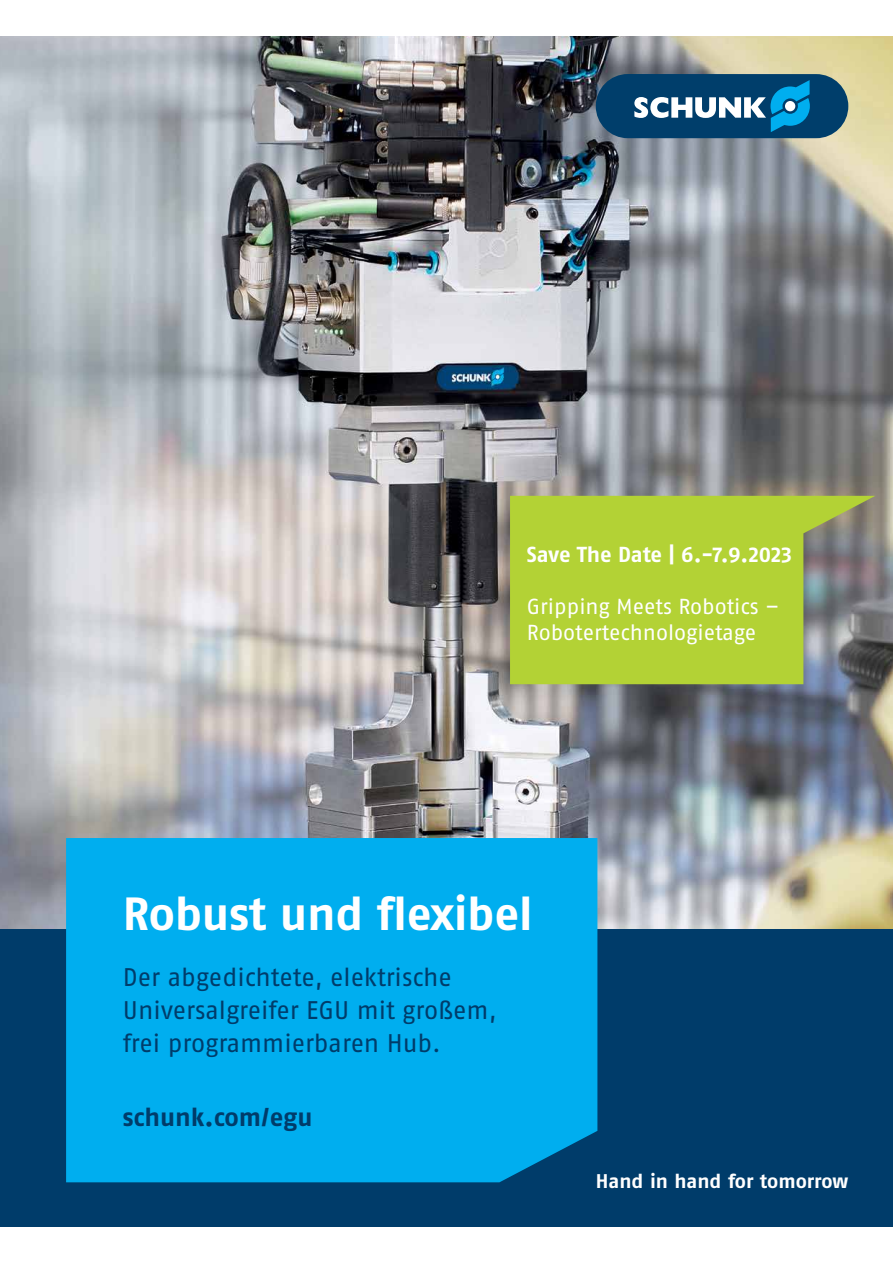
<style>
.page{position:relative;width:893px;height:1263px;background:#fff}
.page>*{position:absolute;margin:0;border:0;box-sizing:border-box;transform-origin:0 0}
.t1{font:700 46.5px "SCHUNK Fago Pro";letter-spacing:-.005em;color:#fff}
.t2{font:25.5px/33px "SCHUNK Fago Pro";letter-spacing:-.005em;color:#003c6a}
.t3{font:700 25.5px "SCHUNK Fago Pro";letter-spacing:-.005em;color:#003c6a}
.t4{font:21.75px/26.1px "SCHUNK Fago Pro";letter-spacing:-.005em;color:#fff}
.t5{font:700 21.75px "SCHUNK Fago Pro";letter-spacing:-.01em;color:#fff}
.t6{font:700 19.8px "SCHUNK Fago Pro";color:#fff}
</style>
<div class="page">
<img style="left:0;top:36px;width:893px;height:893px">
<div style="left:0;top:929px;width:893px;height:298px;background:#003c6a"></div>
<div style="left:66px;top:838px;width:531px;height:344px;background:#00aeef"></div>
<svg style="left:596px;top:74px;width:252px;height:64px;background:#246087"></svg>
<svg style="left:510px;top:496px;width:365px;height:188px;background:#a9c242"></svg>
<p class="t5" style="left:527px;top:541px;width:267px">Save The Date | 6.-7.9.2023</p>
<p class="t4" style="left:527px;top:594px;width:254px">Gripping Meets Robotics –<br>Robotertechnologietage</p>
<h1 class="t1" style="left:123px;top:886px;width:411px">Robust und flexibel</h1>
<p class="t2" style="left:123px;top:960px;width:375px">Der abgedichtete, elektrische<br>Universalgreifer EGU mit großem, frei programmierbaren Hub.</p>
<p class="t3" style="left:123px;top:1101px;width:191px">schunk.com/egu</p>
<p class="t6" style="left:596px;top:1169px;width:254px">Hand in hand for tomorrow</p>
</div>
